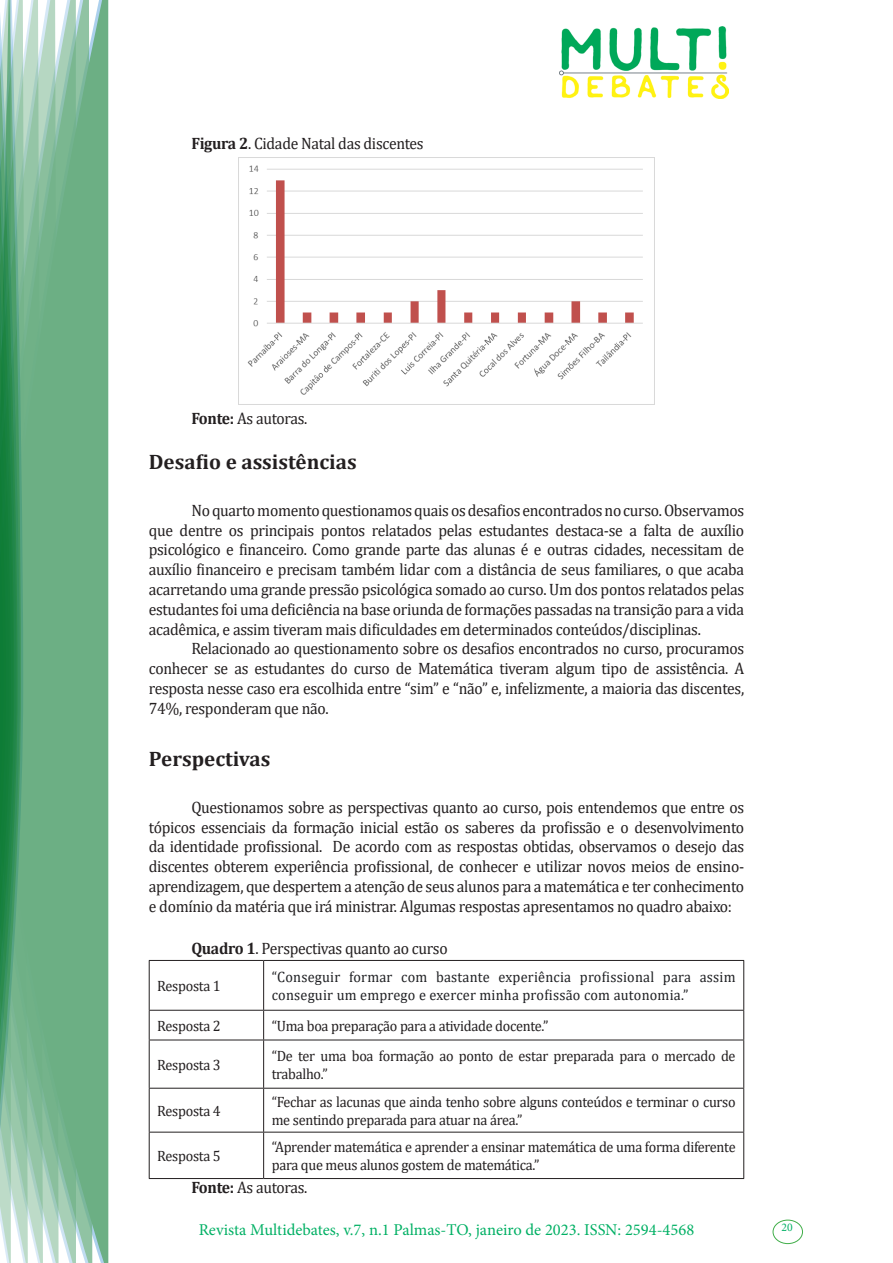
<style>
.page{position:relative;width:893px;height:1263px;background:#fff}
.page>*{position:absolute;margin:0;border:0;box-sizing:border-box;transform-origin:0 0}
.Titulo_2{font:700 21px "Cambria";color:#231f20}
.texto{font:16.5px/19.8px "Cambria";letter-spacing:-.02em;color:#231f20;text-align:justify;scale:.95 1}
.t1{font:16.5px "Minion Pro";color:#00b064}
.texto-2{font:15px/18px "Cambria";letter-spacing:-.02em;color:#231f20;scale:.95 1}
.texto-3{font:15px/18px "Cambria";letter-spacing:.015em;color:#202124;scale:.95 1}
.t2{font:11.7px "Minion Pro";color:#00b064}
.s1{font-weight:700}
</style>
<div class="page">
<img style="left:559px;top:26px;width:169px;height:72px">
<div style="left:95px;top:0;width:14px;height:1263px;background:#6caf84"></div>
<svg style="left:79px;top:0;width:16px;height:1263px;background:#71b289"></svg>
<svg style="left:62px;top:0;width:17px;height:1263px;background:#75b48c"></svg>
<svg style="left:45px;top:0;width:17px;height:1263px;background:#7cb792"></svg>
<svg style="left:30px;top:0;width:15px;height:1263px;background:#80ba96"></svg>
<svg style="left:0;top:0;width:30px;height:1263px;background:#61a97f"></svg>
<div style="left:772px;top:1219px;width:31px;height:25px;border:1px solid #40ae49;border-radius:50%"></div>
<img style="left:238px;top:157px;width:417px;height:247px">
<hr style="left:149px;top:960px;width:115px;height:1px;background:#231f20">
<hr style="left:149px;top:961px;width:1px;height:49px;background:#231f20">
<hr style="left:264px;top:960px;width:480px;height:1px;background:#231f20">
<hr style="left:263px;top:961px;width:1px;height:49px;background:#231f20">
<hr style="left:743px;top:961px;width:1px;height:49px;background:#231f20">
<hr style="left:149px;top:1010px;width:115px;height:1px;background:#231f20">
<svg style="left:149px;top:1010px;width:1px;height:29px"></svg>
<hr style="left:264px;top:1010px;width:480px;height:1px;background:#231f20">
<svg style="left:263px;top:1010px;width:1px;height:29px"></svg>
<svg style="left:743px;top:1010px;width:1px;height:29px"></svg>
<hr style="left:149px;top:1039px;width:115px;height:1px;background:#231f20">
<hr style="left:149px;top:1040px;width:1px;height:48px;background:#231f20">
<hr style="left:264px;top:1039px;width:480px;height:1px;background:#231f20">
<hr style="left:263px;top:1040px;width:1px;height:48px;background:#231f20">
<hr style="left:743px;top:1040px;width:1px;height:48px;background:#231f20">
<hr style="left:149px;top:1088px;width:115px;height:1px;background:#231f20">
<hr style="left:149px;top:1088px;width:1px;height:44px;background:#231f20">
<hr style="left:264px;top:1088px;width:480px;height:1px;background:#231f20">
<hr style="left:263px;top:1088px;width:1px;height:44px;background:#231f20">
<hr style="left:743px;top:1088px;width:1px;height:44px;background:#231f20">
<hr style="left:149px;top:1132px;width:115px;height:1px;background:#231f20">
<hr style="left:149px;top:1132px;width:1px;height:46px;background:#231f20">
<hr style="left:264px;top:1132px;width:480px;height:1px;background:#231f20">
<hr style="left:263px;top:1132px;width:1px;height:46px;background:#231f20">
<hr style="left:743px;top:1132px;width:1px;height:46px;background:#231f20">
<hr style="left:149px;top:1178px;width:115px;height:1px;background:#231f20">
<hr style="left:264px;top:1178px;width:480px;height:1px;background:#231f20">
<p class="texto" style="left:191px;top:133px;width:246px"><span class="s1">Figura 2</span>. Cidade Natal das discentes</p>
<p class="texto" style="left:191px;top:408px;width:124px"><span class="s1">Fonte:</span> As autoras.</p>
<p class="Titulo_2" style="left:149px;top:447px;width:209px">Desafio e assistências</p>
<p class="texto" style="left:149px;top:500px;width:628px;text-indent:43px">No quarto momento questionamos quais os desafios encontrados no curso. Observamos que dentre os principais pontos relatados pelas estudantes destaca-se a falta de auxílio psicológico e financeiro. Como grande parte das alunas é e outras cidades, necessitam de auxílio financeiro e precisam também lidar com a distância de seus familiares, o que acaba acarretando uma grande pressão psicológica somado ao curso. Um dos pontos relatados pelas estudantes foi uma deficiência na base oriunda de formações passadas na transição para a vida acadêmica, e assim tiveram mais dificuldades em determinados conteúdos/disciplinas.</p>
<p class="texto" style="left:149px;top:639px;width:628px;text-indent:43px">Relacionado ao questionamento sobre os desafios encontrados no curso, procuramos conhecer se as estudantes do curso de Matemática tiveram algum tipo de assistência. A resposta nesse caso era escolhida entre “sim” e “não” e, infelizmente, a maioria das discentes, 74%, responderam que não.</p>
<p class="Titulo_2" style="left:149px;top:744px;width:123px">Perspectivas</p>
<p class="texto" style="left:149px;top:797px;width:628px;text-indent:43px">Questionamos sobre as perspectivas quanto ao curso, pois entendemos que entre os tópicos essenciais da formação inicial estão os saberes da profissão e o desenvolvimento da identidade profissional. De acordo com as respostas obtidas, observamos o desejo das discentes obterem experiência profissional, de conhecer e utilizar novos meios de ensino&shy;aprendizagem, que despertem a atenção de seus alunos para a matemática e ter conhecimento e domínio da matéria que irá ministrar. Algumas respostas apresentamos no quadro abaixo:</p>
<p class="texto" style="left:191px;top:938px;width:271px"><span class="s1">Quadro 1</span>. Perspectivas quanto ao curso</p>
<p class="texto-2" style="left:157px;top:977px;width:68px">Resposta 1</p>
<p class="texto-3" style="left:272px;top:968px;width:490px">“Conseguir formar com bastante experiência profissional para assim conseguir um emprego e exercer minha profissão com autonomia.”</p>
<p class="texto-2" style="left:157px;top:1017px;width:68px">Resposta 2</p>
<p class="texto-2" style="left:272px;top:1017px;width:293px">“Uma boa preparação para a atividade docente.”</p>
<p class="texto-2" style="left:157px;top:1056px;width:68px">Resposta 3</p>
<p class="texto-2" style="left:272px;top:1047px;width:490px">“De ter uma boa formação ao ponto de estar preparada para o mercado de trabalho.”</p>
<p class="texto-2" style="left:157px;top:1102px;width:68px">Resposta 4</p>
<p class="texto-2" style="left:272px;top:1093px;width:490px">“Fechar as lacunas que ainda tenho sobre alguns conteúdos e terminar o curso me sentindo preparada para atuar na área.”</p>
<p class="texto-2" style="left:157px;top:1147px;width:68px">Resposta 5</p>
<p class="texto-2" style="left:272px;top:1138px;width:490px">“Aprender matemática e aprender a ensinar matemática de uma forma diferente para que meus alunos gostem de matemática.”</p>
<p class="texto" style="left:191px;top:1177px;width:124px"><span class="s1">Fonte:</span> As autoras.</p>
<p class="t1" style="left:199px;top:1218px;width:497px">Revista Multidebates, v.7, n.1 Palmas-TO, janeiro de 2023. ISSN: 2594-4568</p>
<p class="t2" style="left:781px;top:1219px;width:13px">20</p>
</div>
